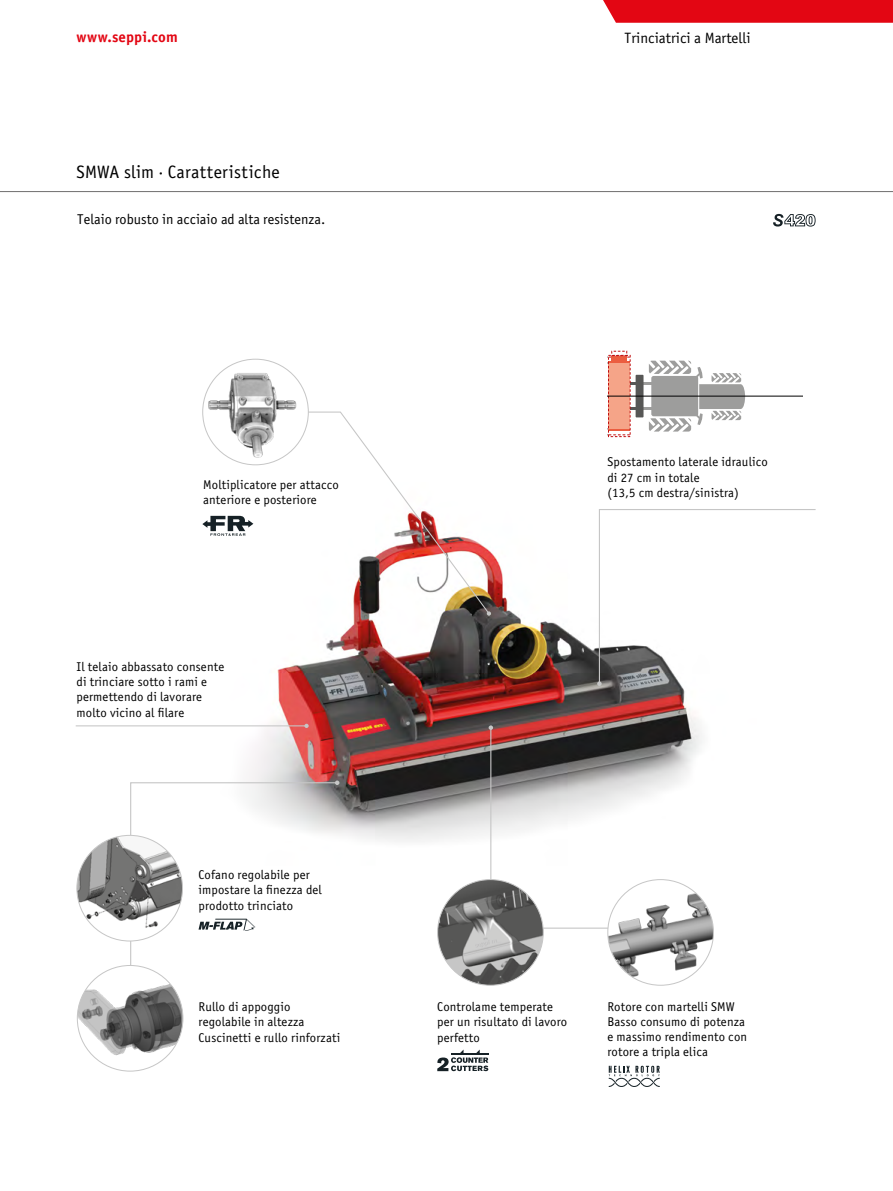
<style>
.page{position:relative;width:893px;height:1191px;background:#fff}
.page>*{position:absolute;margin:0;border:0;box-sizing:border-box;transform-origin:0 0}
.t1{font:18px "Officina Sans Book ITC";letter-spacing:.01em;color:#000}
.t2{font:15px "Officina Sans Book ITC";color:#000}
.t3{font:15px "Officina Sans Bold ITC";letter-spacing:.005em;color:#e30613}
.t4{font:14.25px "Officina Sans Book ITC";color:#000}
.t5{font:12.75px/15.3px "Officina Sans Book ITC";letter-spacing:.01em;color:#000}
</style>
<div class="page">
<div style="left:603px;top:0;width:290px;height:23px;background:#e30613"></div>
<hr style="left:0;top:191px;width:893px;height:1px;background:#706f6f">
<img style="left:185px;top:515px;width:517px;height:327px">
<svg style="left:130px;top:781px;width:208px;height:282px"></svg>
<svg style="left:335px;top:780px;width:4px;height:5px"></svg>
<svg style="left:597px;top:509px;width:219px;height:177px"></svg>
<svg style="left:287px;top:411px;width:204px;height:204px"></svg>
<div style="left:608px;top:355px;width:22px;height:82px;border:1px dashed #c00d0e"></div>
<svg style="left:607px;top:357px;width:138px;height:78px"></svg>
<hr style="left:607px;top:396px;width:196px;height:1px;background:#000">
<div style="left:612px;top:356px;width:15px;height:5px;background:#eb5d40"></div>
<div style="left:611px;top:351px;width:16px;height:5px;border:1px dashed #c00d0e"></div>
<img style="left:203px;top:359px;width:105px;height:106px;border-radius:53px">
<svg style="left:489px;top:725px;width:188px;height:204px"></svg>
<img style="left:77px;top:965px;width:106px;height:106px;border-radius:53px">
<img style="left:77px;top:835px;width:105px;height:106px;border-radius:53px">
<hr style="left:76px;top:725px;width:231px;height:1px;background:#c6c6c6">
<svg style="left:304px;top:723px;width:5px;height:5px"></svg>
<img style="left:608px;top:879px;width:105px;height:106px;border-radius:53px">
<svg style="left:773px;top:214px;width:43px;height:12px"></svg>
<svg style="left:437px;top:1049px;width:51px;height:22px"></svg>
<svg style="left:609px;top:1065px;width:51px;height:22px"></svg>
<svg style="left:202px;top:516px;width:51px;height:20px"></svg>
<svg style="left:199px;top:918px;width:56px;height:12px"></svg>
<img style="left:438px;top:879px;width:105px;height:106px;border-radius:53px">
<p class="t3" style="left:77px;top:26px;width:103px">www.seppi.com</p>
<p class="t2" style="left:624px;top:28px;width:128px">Trinciatrici a Martelli</p>
<h1 class="t1" style="left:77px;top:160px;width:205px">SMWA slim · Caratteristiche</h1>
<p class="t4" style="left:77px;top:210px;width:250px">Telaio robusto in acciaio ad alta resistenza.</p>
<p class="t5" style="left:203px;top:476px;width:137px">Moltiplicatore per attacco anteriore e posteriore</p>
<p class="t5" style="left:77px;top:658px;width:149px">Il telaio abbassato consente di trinciare sotto i rami e permettendo di lavorare molto vicino al filare</p>
<p class="t5" style="left:199px;top:866px;width:125px">Cofano regolabile per impostare la finezza del prodotto trinciato</p>
<p class="t5" style="left:607px;top:454px;width:162px">Spostamento laterale idraulico di 27 cm in totale<br>(13,5 cm destra/sinistra)</p>
<p class="t5" style="left:437px;top:998px;width:131px">Controlame temperate per un risultato di lavoro perfetto</p>
<p class="t5" style="left:199px;top:998px;width:143px">Rullo di appoggio regolabile in altezza<br>Cuscinetti e rullo rinforzati</p>
<p class="t5" style="left:607px;top:998px;width:141px">Rotore con martelli SMW<br>Basso consumo di potenza e massimo rendimento con rotore a tripla elica</p>
</div>
